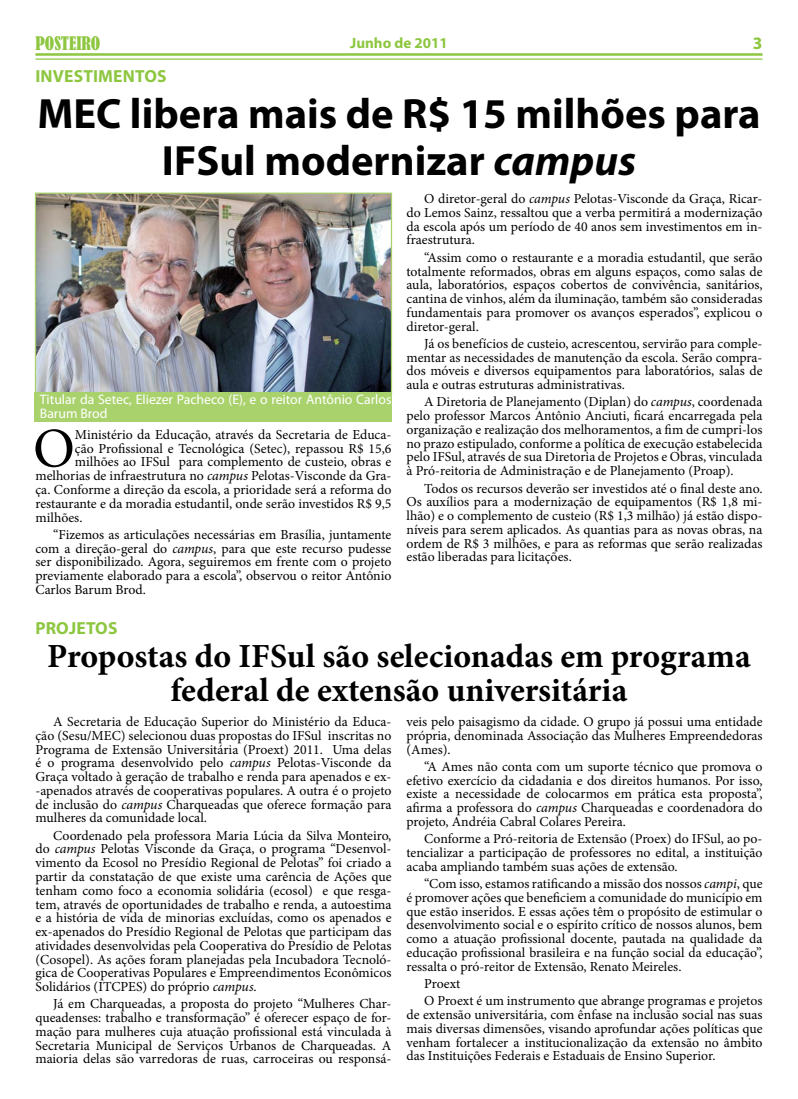
<style>
.page{position:relative;width:798px;height:1099px;background:#fff}
.page>*{position:absolute;margin:0;border:0;box-sizing:border-box;transform-origin:0 0}
.t1{font:56px "Minion Pro";color:#000}
.t2{font:700 42.5px/46.2px "Myriad Pro";color:#000;text-align:center}
.t3{font:700 33.75px/33.8px "Minion Pro";color:#000;text-align:center}
.t4{font:700 17.5px "Myriad Pro";letter-spacing:.01em;color:#8dc63f}
.t5{font:condensed 17.5px "Bernard";color:#8dc63f}
.t6{font:700 15px "Myriad Pro";color:#8dc63f}
.t7{font:13.75px/13.8px "Minion Pro";color:#000;text-align:justify}
.t8{font:13.75px/13.8px "Myriad Pro";color:#fff}
.s1{font-style:italic}
</style>
<div class="page">
<hr style="left:35px;top:53px;width:727px;height:3px;background:#8dc63f">
<hr style="left:35px;top:58px;width:727px;height:2px;background:#8dc63f">
<img style="left:37px;top:194px;width:353px;height:198px">
<div style="left:35px;top:192px;width:357px;height:202px;border:1px solid #a9d26d"></div>
<div style="left:35px;top:392px;width:357px;height:29px;background:#a9d26d"></div>
<p class="t5" style="left:35px;top:33px;width:66px">POSTEIRO</p>
<p class="t6" style="left:350px;top:33px;width:99px">Junho de 2011</p>
<p class="t4" style="left:752px;top:32px;width:11px">3</p>
<p class="t4" style="left:35px;top:64px;width:132px">INVESTIMENTOS</p>
<h2 class="t2" style="left:37px;top:90px;width:724px">MEC libera mais de R$ 15 milhões para<br>IFSul modernizar <span class="s1">campus</span></h2>
<p class="t8" style="left:40px;top:393px;width:353px">Titular da Setec, Eliezer Pacheco (E), e o reitor Antônio Carlos<br>Barum Brod</p>
<h1 class="t1" style="left:33px;top:411px;width:43px">O</h1>
<p class="t7" style="left:75px;top:428px;width:318px">Ministério da Educação, através da Secretaria de Educa-</p>
<p class="t7" style="left:75px;top:441px;width:318px">ção Profissional e Tecnológica (Setec), repassou R$ 15,6</p>
<p class="t7" style="left:75px;top:455px;width:318px">milhões ao IFSul para complemento de custeio, obras e</p>
<p class="t7" style="left:35px;top:469px;width:357px">melhorias de infraestrutura no <span class="s1">campus</span> Pelotas-Visconde da Gra-</p>
<p class="t7" style="left:35px;top:483px;width:357px">ça. Conforme a direção da escola, a prioridade será a reforma do</p>
<p class="t7" style="left:35px;top:496px;width:357px">restaurante e da moradia estudantil, onde serão investidos R$ 9,5</p>
<p class="t7" style="left:35px;top:510px;width:49px">milhões.</p>
<p class="t7" style="left:35px;top:527px;width:357px;text-indent:18px">“Fizemos as articulações necessárias em Brasília, juntamente com a direção-geral do <span class="s1">campus</span>, para que este recurso pudesse ser disponibilizado. Agora, seguiremos em frente com o projeto previamente elaborado para a escola”, observou o reitor Antônio Carlos Barum Brod.</p>
<p class="t7" style="left:406px;top:192px;width:357px;text-indent:18px">O diretor-geral do <span class="s1">campus</span> Pelotas-Visconde da Graça, Ricar&shy;do Lemos Sainz, ressaltou que a verba permitirá a modernização da escola após um período de 40 anos sem investimentos em in&shy;fraestrutura.</p>
<p class="t7" style="left:406px;top:250px;width:357px;text-indent:18px">“Assim como o restaurante e a moradia estudantil, que serão totalmente reformados, obras em alguns espaços, como salas de aula, laboratórios, espaços cobertos de convivência, sanitários, cantina de vinhos, além da iluminação, também são consideradas fundamentais para promover os avanços esperados”, explicou o diretor-geral.</p>
<p class="t7" style="left:406px;top:337px;width:357px;text-indent:18px">Já os benefícios de custeio, acrescentou, servirão para comple&shy;mentar as necessidades de manutenção da escola. Serão compra&shy;dos móveis e diversos equipamentos para laboratórios, salas de aula e outras estruturas administrativas.</p>
<p class="t7" style="left:406px;top:395px;width:357px;text-indent:18px">A Diretoria de Planejamento (Diplan) do <span class="s1">campus</span>, coordenada pelo professor Marcos Antônio Anciuti, ficará encarregada pela organização e realização dos melhoramentos, a fim de cumpri-los no prazo estipulado, conforme a política de execução estabelecida pelo IFSul, através de sua Diretoria de Projetos e Obras, vinculada à Pró-reitoria de Administração e de Planejamento (Proap).</p>
<p class="t7" style="left:406px;top:481px;width:357px;text-indent:18px">Todos os recursos deverão ser investidos até o final deste ano.<br>Os auxílios para a modernização de equipamentos (R$ 1,8 mi&shy;lhão) e o complemento de custeio (R$ 1,3 milhão) já estão dispo&shy;níveis para serem aplicados. As quantias para as novas obras, na ordem de R$ 3 milhões, e para as reformas que serão realizadas estão liberadas para licitações.</p>
<p class="t4" style="left:35px;top:617px;width:83px">PROJETOS</p>
<h3 class="t3" style="left:47px;top:639px;width:704px">Propostas do IFSul são selecionadas em programa federal de extensão universitária</h3>
<p class="t7" style="left:35px;top:715px;width:357px;text-indent:18px">A Secretaria de Educação Superior do Ministério da Educa&shy;ção (Sesu/MEC) selecionou duas propostas do IFSul inscritas no Programa de Extensão Universitária (Proext) 2011. Uma delas é o programa desenvolvido pelo <span class="s1">campus</span> Pelotas-Visconde da Graça voltado à geração de trabalho e renda para apenados e ex--apenados através de cooperativas populares. A outra é o projeto de inclusão do <span class="s1">campus</span> Charqueadas que oferece formação para mulheres da comunidade local.</p>
<p class="t7" style="left:35px;top:828px;width:357px;text-indent:18px">Coordenado pela professora Maria Lúcia da Silva Monteiro, do <span class="s1">campus</span> Pelotas Visconde da Graça, o programa “Desenvol&shy;vimento da Ecosol no Presídio Regional de Pelotas” foi criado a partir da constatação de que existe uma carência de Ações que tenham como foco a economia solidária (ecosol) e que resga&shy;tem, através de oportunidades de trabalho e renda, a autoestima e a história de vida de minorias excluídas, como os apenados e ex-apenados do Presídio Regional de Pelotas que participam das atividades desenvolvidas pela Cooperativa do Presídio de Pelotas (Cosopel). As ações foram planejadas pela Incubadora Tecnoló&shy;gica de Cooperativas Populares e Empreendimentos Econômicos Solidários (ITCPES) do próprio <span class="s1">campus</span>.</p>
<p class="t7" style="left:35px;top:997px;width:357px;text-indent:18px">Já em Charqueadas, a proposta do projeto “Mulheres Char&shy;queadenses: trabalho e transformação” é oferecer espaço de for&shy;mação para mulheres cuja atuação profissional está vinculada à Secretaria Municipal de Serviços Urbanos de Charqueadas. A maioria delas são varredoras de ruas, carroceiras ou responsá-</p>
<p class="t7" style="left:406px;top:715px;width:357px">veis pelo paisagismo da cidade. O grupo já possui uma entidade própria, denominada Associação das Mulheres Empreendedoras (Ames).</p>
<p class="t7" style="left:406px;top:759px;width:357px;text-indent:18px">“A Ames não conta com um suporte técnico que promova o efetivo exercício da cidadania e dos direitos humanos. Por isso, existe a necessidade de colocarmos em prática esta proposta”, afirma a professora do <span class="s1">campus</span> Charqueadas e coordenadora do projeto, Andréia Cabral Colares Pereira.</p>
<p class="t7" style="left:406px;top:832px;width:357px;text-indent:18px">Conforme a Pró-reitoria de Extensão (Proex) do IFSul, ao po&shy;tencializar a participação de professores no edital, a instituição acaba ampliando também suas ações de extensão.</p>
<p class="t7" style="left:406px;top:876px;width:357px;text-indent:18px">“Com isso, estamos ratificando a missão dos nossos <span class="s1">campi</span>, que é promover ações que beneficiem a comunidade do município em que estão inseridos. E essas ações têm o propósito de estimular o desenvolvimento social e o espírito crítico de nossos alunos, bem como a atuação profissional docente, pautada na qualidade da educação profissional brasileira e na função social da educação”, ressalta o pró-reitor de Extensão, Renato Meireles.</p>
<p class="t7" style="left:424px;top:974px;width:339px;line-height:17.2px">Proext<br>O Proext é um instrumento que abrange programas e projetos</p>
<p class="t7" style="left:406px;top:1007px;width:357px">de extensão universitária, com ênfase na inclusão social nas suas mais diversas dimensões, visando aprofundar ações políticas que venham fortalecer a institucionalização da extensão no âmbito das Instituições Federais e Estaduais de Ensino Superior.</p>
</div>
